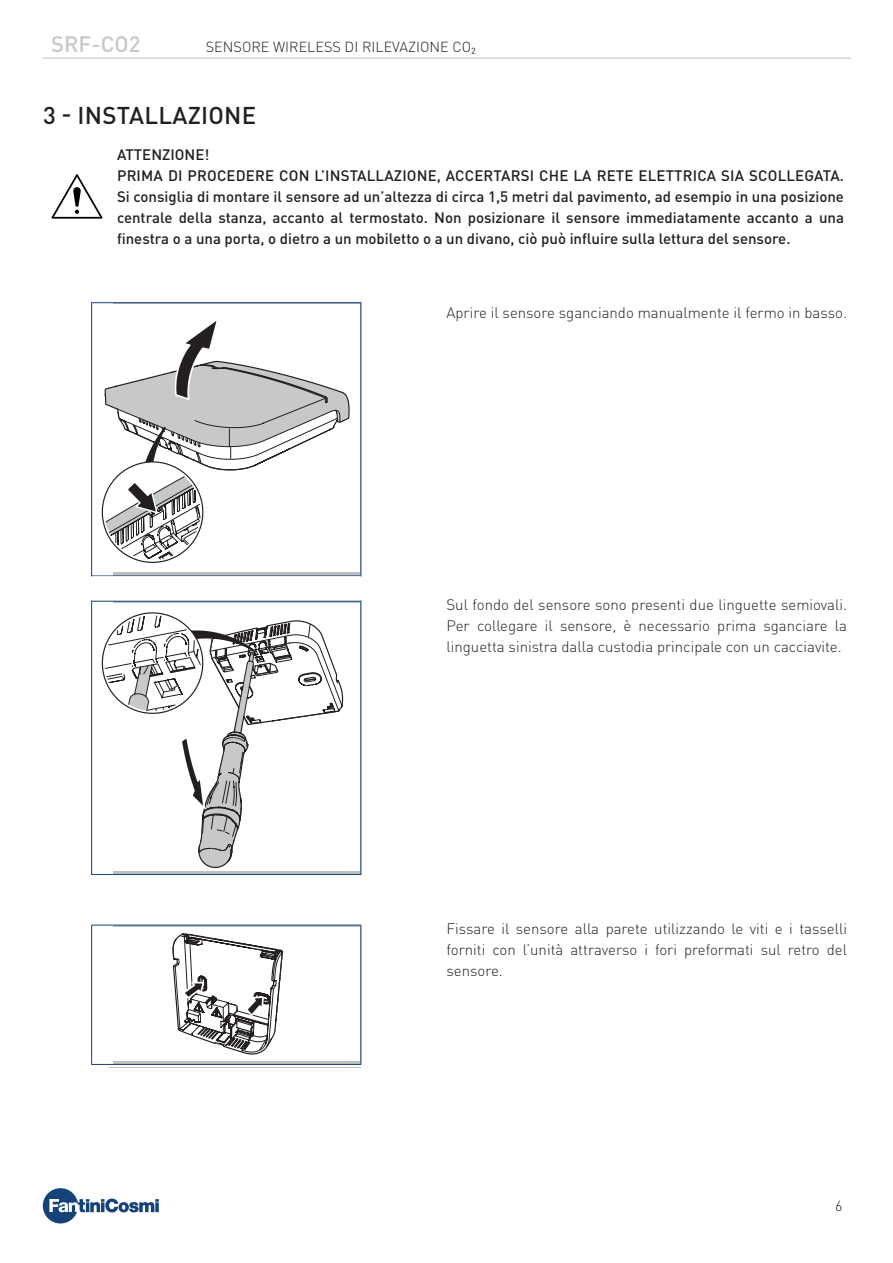
<style>
.page{position:relative;width:893px;height:1263px;background:#fff}
.page>*{position:absolute;margin:0;border:0;box-sizing:border-box;transform-origin:0 0}
.t1{font:500 24px "DIN Pro";letter-spacing:.01em;color:#231f20}
.t2{font:500 22.05px "DIN Pro";color:#c7c8ca}
.t3{font:500 15px/21px "DIN Pro";color:#231f20}
.t4{font:300 15px/21px "DIN Pro";color:#231f20;text-align:justify}
.t5{font:300 14.4px "DIN Pro";color:#231f20}
</style>
<div class="page">
<hr style="left:43px;top:57px;width:808px;height:2px;background:#d1d2d4">
<svg style="left:43px;top:1188px;width:116px;height:35px"></svg>
<svg style="left:51px;top:174px;width:52px;height:45px"></svg>
<hr style="left:91px;top:302px;width:270px;height:1px;background:#154379">
<hr style="left:91px;top:576px;width:270px;height:1px;background:#154379">
<hr style="left:91px;top:302px;width:1px;height:274px;background:#154379">
<svg style="left:181px;top:57px;width:195px;height:817px"></svg>
<svg style="left:109px;top:288px;width:127px;height:780px"></svg>
<hr style="left:91px;top:601px;width:270px;height:1px;background:#154379">
<hr style="left:361px;top:601px;width:1px;height:274px;background:#154379">
<hr style="left:91px;top:874px;width:270px;height:1px;background:#154379">
<hr style="left:91px;top:601px;width:1px;height:274px;background:#154379">
<div style="left:113px;top:925px;width:248px;height:139px;background:#c0bfbf"></div>
<div style="left:92px;top:927px;width:268px;height:134px;background:#fff"></div>
<svg style="left:101px;top:314px;width:258px;height:741px"></svg>
<hr style="left:91px;top:925px;width:270px;height:1px;background:#154379">
<hr style="left:361px;top:925px;width:1px;height:139px;background:#154379">
<hr style="left:91px;top:1064px;width:270px;height:1px;background:#154379">
<hr style="left:91px;top:925px;width:1px;height:139px;background:#154379">
<h2 class="t2" style="left:51px;top:29px;width:91px">SRF-CO2</h2>
<p class="t5" style="left:471px;top:43px;width:6px">²</p>
<p class="t5" style="left:206px;top:37px;width:267px">SENSORE WIRELESS DI RILEVAZIONE CO</p>
<h1 class="t1" style="left:43px;top:99px;width:215px">3 - INSTALLAZIONE</h1>
<p class="t3" style="left:117px;top:144px;width:728px">ATTENZIONE!<br>PRIMA DI PROCEDERE CON L’INSTALLAZIONE, ACCERTARSI CHE LA RETE ELETTRICA SIA SCOLLEGATA.<br>Si consiglia di montare il sensore ad un’altezza di circa 1,5 metri dal pavimento, ad esempio in una posizione centrale della stanza, accanto al termostato. Non posizionare il sensore immediatamente accanto a una finestra o a una porta, o dietro a un mobiletto o a un divano, ciò può influire sulla lettura del sensore.</p>
<p class="t4" style="left:446px;top:301px;width:402px">Aprire il sensore sganciando manualmente il fermo in basso.</p>
<p class="t4" style="left:446px;top:594px;width:402px">Sul fondo del sensore sono presenti due linguette semiovali.<br>Per collegare il sensore, è necessario prima sganciare la linguetta sinistra dalla custodia principale con un cacciavite.</p>
<p class="t4" style="left:446px;top:918px;width:402px">Fissare il sensore alla parete utilizzando le viti e i tasselli forniti con l’unità attraverso i fori preformati sul retro del sensore.</p>
<p class="t5" style="left:835px;top:1196px;width:9px">6</p>
</div>
